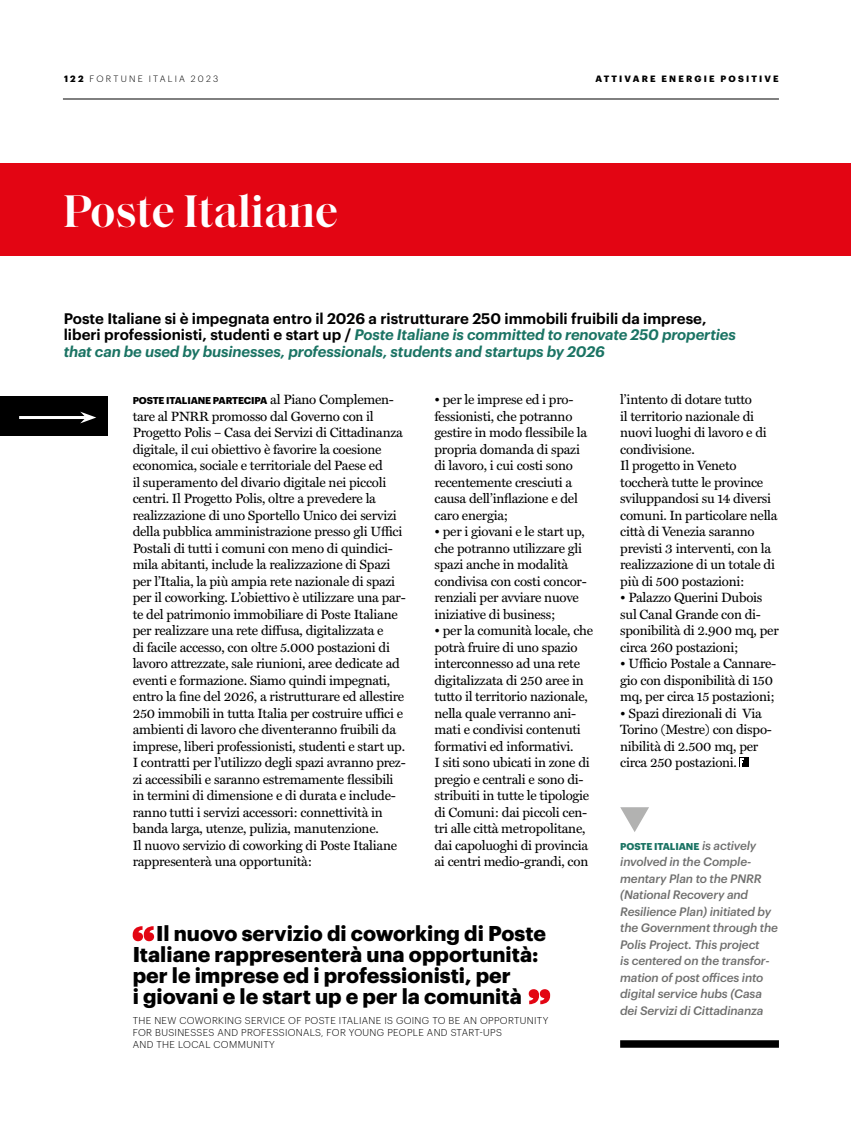
<style>
.page{position:relative;width:851px;height:1134px;background:#fff}
.page>*{position:absolute;margin:0;border:0;box-sizing:border-box;transform-origin:0 0}
.t1{font:600 46.5px "Saol Display";color:#fff}
.t2{font:700 21px/21px "Graphik";color:#000}
.t3{font:600 15px/16.5px "Graphik";color:#000}
.t4{font:13.5px/16.5px "Miller Text";letter-spacing:-.02em;color:#000}
.t5{font:italic 500 12px/16.5px "Graphik";letter-spacing:-.015em;color:#6f6f6e}
.t6{font:300 9.75px/12px "Graphik";letter-spacing:.035em;color:#000}
.t7{font:700 9.75px "Graphik";letter-spacing:-.015em;color:#000}
.t8{font:700 9.75px "Graphik";letter-spacing:-.01em;color:#1a7363}
.t9{font:700 9px "Graphik";letter-spacing:.24em;color:#000}
.t10{font:300 9px "Graphik";letter-spacing:.24em;color:#000}
.s1{font-weight:700}
.s2{font-style:italic;color:#1a7363}
.s3{font-family:"Miller Text";font-weight:400;font-size:13.5px}
.s4{font-weight:500;font-style:italic;font-size:12px;color:#6f6f6e}
</style>
<div class="page">
<hr style="left:63px;top:99px;width:715px;height:1px;background:#000">
<div style="left:0;top:163px;width:850px;height:93px;background:#e30513"></div>
<div style="left:620px;top:1040px;width:158px;height:8px;background:#000"></div>
<div style="left:739px;top:757px;width:10px;height:10px;background:#000"></div>
<svg style="left:740px;top:758px;width:3px;height:8px"></svg>
<svg style="left:620px;top:807px;width:29px;height:25px"></svg>
<svg style="left:133px;top:926px;width:21px;height:15px"></svg>
<svg style="left:528px;top:989px;width:22px;height:15px"></svg>
<div style="left:0;top:396px;width:108px;height:40px;background:#000"></div>
<hr style="left:19px;top:416px;width:67px;height:3px;background:#fff">
<svg style="left:80px;top:412px;width:16px;height:11px"></svg>
<p class="t10" style="left:64px;top:73px;width:156px"><span class="s1">122</span> FORTUNE ITALIA 2023</p>
<h1 class="t1" style="left:63px;top:177px;width:277px">Poste Italiane</h1>
<p class="t9" style="left:595px;top:72px;width:185px">ATTIVARE ENERGIE POSITIVE</p>
<p class="t3" style="left:64px;top:309px;width:673px">Poste Italiane si è impegnata entro il 2026 a ristrutturare 250 immobili fruibili da imprese, liberi professionisti, studenti e start up / <span class="s2">Poste Italiane is committed to renovate 250 properties that can be used by businesses, professionals, students and startups by 2026</span></p>
<p class="t4" style="left:434px;top:390px;width:154px">• per le imprese ed i pro&shy;fessionisti, che potranno gestire in modo flessibile la propria domanda di spazi di lavoro, i cui costi sono recentemente cresciuti a causa dell’inflazione e del caro energia;</p>
<p class="t4" style="left:434px;top:522px;width:154px">• per i giovani e le start up, che potranno utilizzare gli spazi anche in modalità condivisa con costi concor&shy;renziali per avviare nuove iniziative di business;</p>
<p class="t4" style="left:434px;top:621px;width:160px">• per la comunità locale, che potrà fruire di uno spazio interconnesso ad una rete digitalizzata di 250 aree in tutto il territorio nazionale, nella quale verranno ani&shy;mati e condivisi contenuti formativi ed informativi.<br>I siti sono ubicati in zone di pregio e centrali e sono di&shy;stribuiti in tutte le tipologie di Comuni: dai piccoli cen&shy;tri alle città metropolitane, dai capoluoghi di provincia ai centri medio-grandi, con</p>
<p class="t4" style="left:620px;top:390px;width:159px">l’intento di dotare tutto<br>il territorio nazionale di nuovi luoghi di lavoro e di condivisione.<br>Il progetto in Veneto toccherà tutte le province sviluppandosi su 14 diversi comuni. In particolare nella città di Venezia saranno previsti 3 interventi, con la realizzazione di un totale di più di 500 postazioni:</p>
<p class="t4" style="left:620px;top:588px;width:160px">• Palazzo Querini Dubois sul Canal Grande con di&shy;sponibilità di 2.900 mq, per circa 260 postazioni;</p>
<p class="t4" style="left:620px;top:654px;width:157px">• Ufficio Postale a Cannare&shy;gio con disponibilità di 150 mq, per circa 15 postazioni;</p>
<p class="t4" style="left:620px;top:704px;width:153px">• Spazi direzionali di Via<br>Torino (Mestre) con dispo&shy;nibilità di 2.500 mq, per circa 250 postazioni.</p>
<p class="t7" style="left:133px;top:393px;width:263px">POSTE ITALIANE PARTECIPA <span class="s3">al Piano Complemen-</span></p>
<p class="t4" style="left:133px;top:407px;width:275px">tare al PNRR promosso dal Governo con il Progetto Polis – Casa dei Servizi di Cittadinanza digitale, il cui obiettivo è favorire la coesione economica, sociale e territoriale del Paese ed<br>il superamento del divario digitale nei piccoli centri. Il Progetto Polis, oltre a prevedere la realizzazione di uno Sportello Unico dei servizi della pubblica amministrazione presso gli Uffici Postali di tutti i comuni con meno di quindici&shy;mila abitanti, include la realizzazione di Spazi per l’Italia, la più ampia rete nazionale di spazi per il coworking. L’obiettivo è utilizzare una par&shy;te del patrimonio immobiliare di Poste Italiane per realizzare una rete diffusa, digitalizzata e<br>di facile accesso, con oltre 5.000 postazioni di lavoro attrezzate, sale riunioni, aree dedicate ad eventi e formazione. Siamo quindi impegnati, entro la fine del 2026, a ristrutturare ed allestire 250 immobili in tutta Italia per costruire uffici e ambienti di lavoro che diventeranno fruibili da imprese, liberi professionisti, studenti e start up.<br>I contratti per l’utilizzo degli spazi avranno prez&shy;zi accessibili e saranno estremamente flessibili in termini di dimensione e di durata e include&shy;ranno tutti i servizi accessori: connettività in banda larga, utenze, pulizia, manutenzione.<br>Il nuovo servizio di coworking di Poste Italiane rappresenterà una opportunità:</p>
<p class="t8" style="left:620px;top:839px;width:138px">POSTE ITALIANE <span class="s4">is actively</span></p>
<p class="t5" style="left:620px;top:853px;width:159px">involved in the Comple&shy;mentary Plan to the PNRR (National Recovery and<br>Resilience Plan) initiated by the Government through the<br>Polis Project. This project<br>is centered on the transfor&shy;mation of post offices into digital service hubs (Casa dei Servizi di Cittadinanza</p>
<h2 class="t2" style="left:133px;top:921px;width:415px;text-indent:23px">Il nuovo servizio di coworking di Poste Italiane rappresenterà una opportunità: per le imprese ed i professionisti, per<br>i giovani e le start up e per la comunità</h2>
<p class="t6" style="left:133px;top:1013px;width:417px">THE NEW COWORKING SERVICE OF POSTE ITALIANE IS GOING TO BE AN OPPORTUNITY<br>FOR BUSINESSES AND PROFESSIONALS, FOR YOUNG PEOPLE AND START-UPS<br>AND THE LOCAL COMMUNITY</p>
</div>
